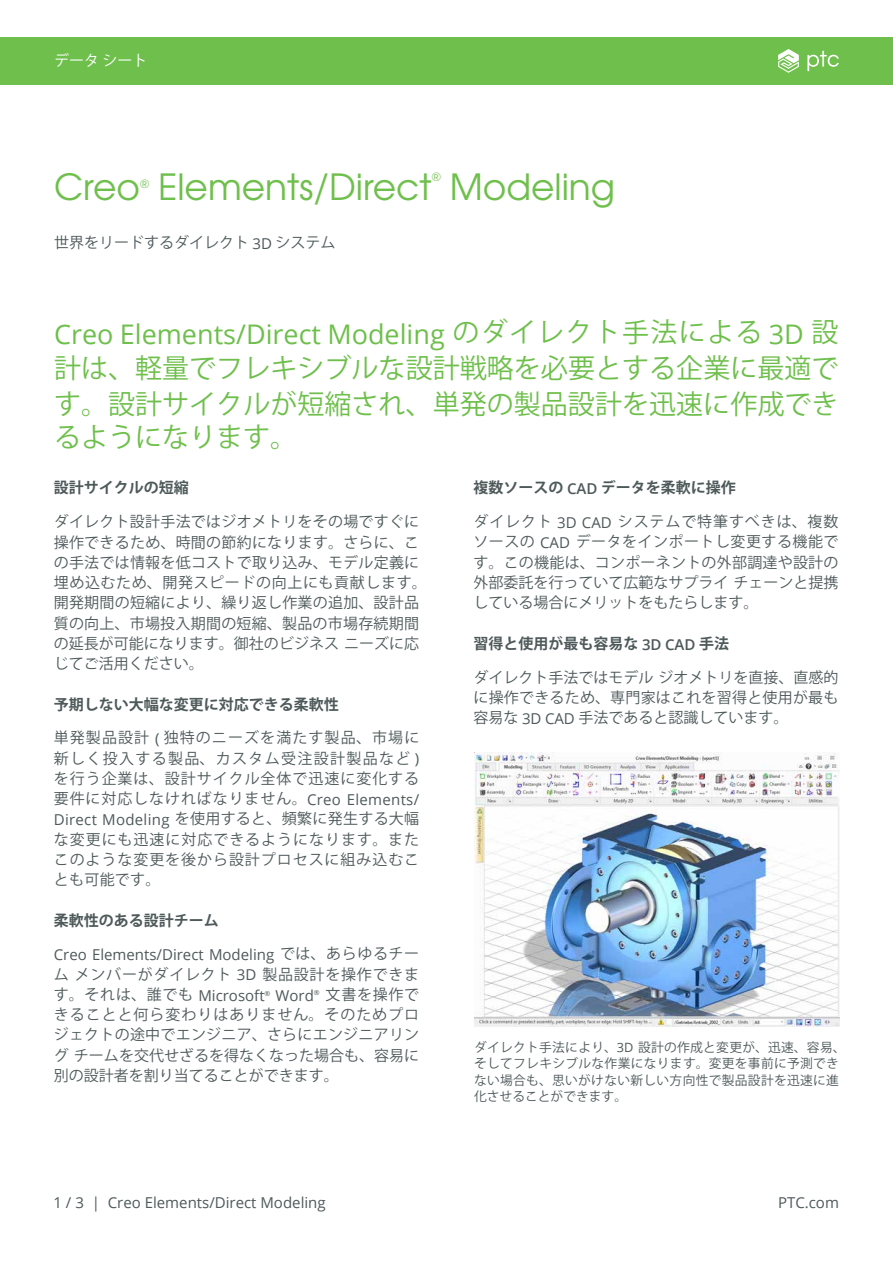
<style>
.page{position:relative;width:893px;height:1263px;background:#fff}
.page>*{position:absolute;margin:0;border:0;box-sizing:border-box;transform-origin:0 0}
.t1{font:36px "Te X Gyre Adventor";color:#6ebf4b}
.t2{font:27px/36px "Koz Go Pro";color:#6ebf4b}
.t3{font:27px "Open Sans";color:#6ebf4b}
.t4{font:15px/20.2px "Koz Go Pro";letter-spacing:.015em;color:#4e595a;text-align:justify}
.t5{font:700 15px "Koz Go Pro";color:#4e595a}
.t6{font:15px "Open Sans";color:#4e595a}
.t7{font:15px "Koz Go Pro";color:#fff}
.t8{font:12.75px/16.5px "Koz Go Pro";letter-spacing:.025em;color:#4e595a}
.t9{font:12.3px "Te X Gyre Adventor";color:#6ebf4b}
.s1{font-family:"Open Sans"}
.s2{font-family:"Koz Go Pro"}
.s3{font-family:"Open Sans";font-weight:600}
</style>
<div class="page">
<div style="left:0;top:37px;width:893px;height:48px;background:#6ebf4b"></div>
<svg style="left:778px;top:49px;width:21px;height:24px"></svg>
<svg style="left:807px;top:51px;width:32px;height:20px"></svg>
<img style="left:474px;top:752px;width:365px;height:274px">
<p class="t7" style="left:54px;top:51px;width:95px">データシート</p>
<h1 class="t1" style="left:54px;top:159px;width:88px">Creo</h1>
<p class="t9" style="left:140px;top:174px;width:11px">®</p>
<h1 class="t1" style="left:158px;top:159px;width:275px">Elements/Direct</h1>
<p class="t9" style="left:432px;top:167px;width:11px">®</p>
<h1 class="t1" style="left:450px;top:159px;width:167px">Modeling</h1>
<p class="t4" style="left:54px;top:233px;width:283px">世界をリードするダイレクト <span class="s1">3D</span> システム</p>
<h2 class="t3" style="left:54px;top:315px;width:786px">Creo Elements/Direct Modeling <span class="s2">のダイレクト手法による</span> 3D <span class="s2">設</span></h2>
<h2 class="t2" style="left:54px;top:351px;width:786px">計は、軽量でフレキシブルな設計戦略を必要とする企業に最適です。設計サイクルが短縮され、単発の製品設計を迅速に作成でき</h2>
<h2 class="t2" style="left:54px;top:420px;width:244px">るようになります。</h2>
<p class="t5" style="left:54px;top:478px;width:136px">設計サイクルの短縮</p>
<p class="t4" style="left:54px;top:512px;width:374px;text-align:left">ダイレクト設計手法ではジオメトリをその場ですぐに操作できるため、時間の節約になります。さらに、この手法では情報を低コストで取り込み、モデル定義に埋め込むため、開発スピードの向上にも貢献します。開発期間の短縮により、繰り返し作業の追加、設計品質の向上、市場投入期間の短縮、製品の市場存続期間の延長が可能になります。御社のビジネスニーズに応じてご活用ください。</p>
<p class="t5" style="left:54px;top:694px;width:286px">予期しない大幅な変更に対応できる柔軟性</p>
<p class="t4" style="left:54px;top:728px;width:367px">単発製品設計 <span class="s1">(</span> 独特のニーズを満たす製品、市場に新しく投入する製品、カスタム受注設計製品など <span class="s1">)</span>を行う企業は、設計サイクル全体で迅速に変化する要件に対応しなければなりません。<span class="s1">Creo Elements/ Direct Modeling</span> を使用すると、頻繁に発生する大幅な変更にも迅速に対応できるようになります。またこのような変更を後から設計プロセスに組み込むことも可能です。</p>
<p class="t5" style="left:54px;top:910px;width:166px">柔軟性のある設計チーム</p>
<p class="t6" style="left:54px;top:944px;width:367px">Creo Elements/Direct Modeling <span class="s2">では、あらゆるチー</span></p>
<p class="t4" style="left:54px;top:964px;width:367px">ムメンバーがダイレクト <span class="s1">3D</span> 製品設計を操作できます。それは、誰でも <span class="s1">Microsoft</span><sup>®</sup> <span class="s1">Word</span><sup>®</sup> 文書を操作できることと何ら変わりはありません。そのためプロジェクトの途中でエンジニア、さらにエンジニアリングチームを交代せざるを得なくなった場合も、容易に別の設計者を割り当てることができます。</p>
<p class="t5" style="left:473px;top:478px;width:264px">複数ソースの <span class="s3">CAD</span> データを柔軟に操作</p>
<p class="t4" style="left:473px;top:512px;width:367px">ダイレクト <span class="s1">3D CAD</span> システムで特筆すべきは、複数ソースの <span class="s1">CAD</span> データをインポートし変更する機能です。この機能は、コンポーネントの外部調達や設計の外部委託を行っていて広範なサプライチェーンと提携している場合にメリットをもたらします。</p>
<p class="t5" style="left:473px;top:634px;width:257px">習得と使用が最も容易な <span class="s3">3D CAD</span> 手法</p>
<p class="t4" style="left:473px;top:667px;width:367px">ダイレクト手法ではモデルジオメトリを直接、直感的に操作できるため、専門家はこれを習得と使用が最も容易な <span class="s1">3D CAD</span> 手法であると認識しています。</p>
<p class="t8" style="left:474px;top:1039px;width:373px">ダイレクト手法により、<span class="s1">3D</span> 設計の作成と変更が、迅速、容易、そしてフレキシブルな作業になります。変更を事前に予測できない場合も、思いがけない新しい方向性で製品設計を迅速に進化させることができます。</p>
<p class="t6" style="left:53px;top:1192px;width:274px">1 / 3 | Creo Elements/Direct Modeling</p>
<p class="t6" style="left:778px;top:1192px;width:62px">PTC.com</p>
</div>
